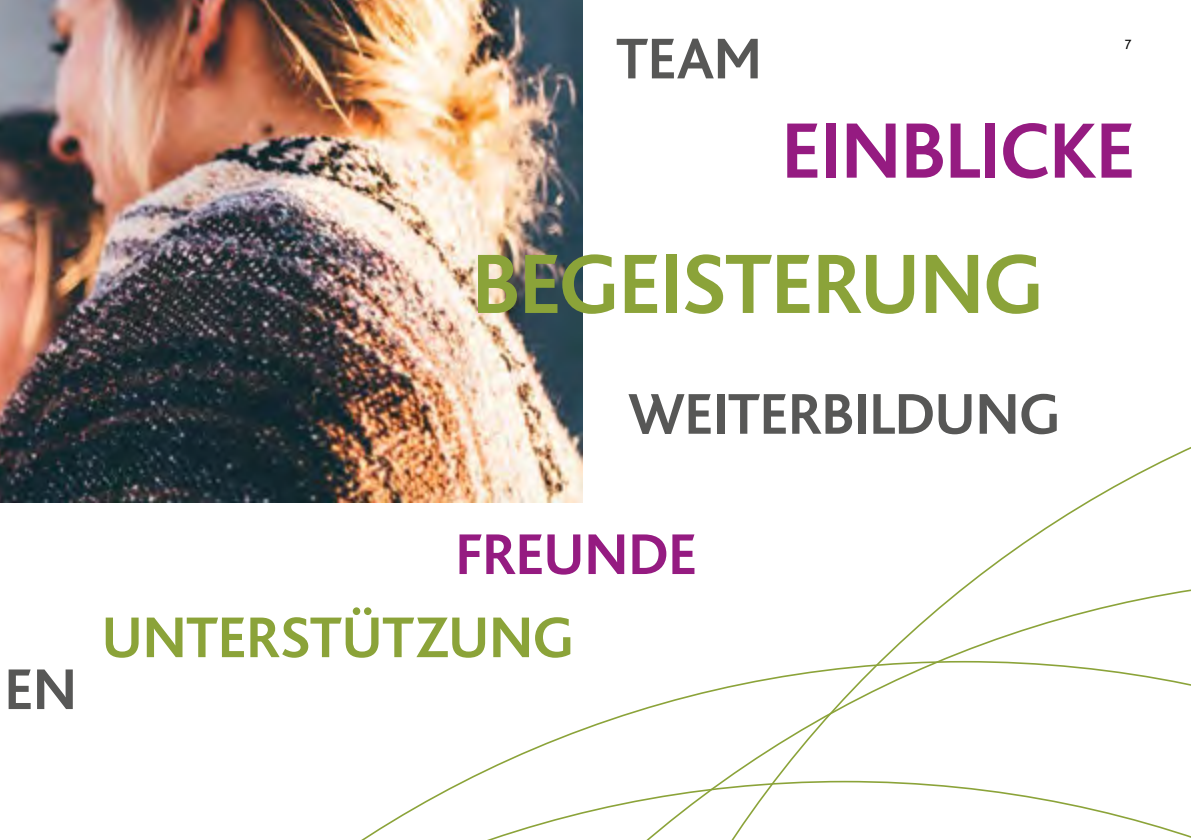
<style>
.page{position:relative;width:1191px;height:840px;background:#fff}
.page>*{position:absolute;margin:0;border:0;box-sizing:border-box;transform-origin:0 0}
.Subheadline{font:700 88px "Bliss";letter-spacing:-.005em;color:#8ba339}
.Subheadline-2{font:700 82px "Bliss";letter-spacing:-.005em;color:#951b81}
.Subheadline-3{font:700 60px "Bliss";letter-spacing:-.005em;color:#575756}
.Subheadline-4{font:700 60px "Bliss";letter-spacing:-.005em;color:#8ba339}
.Subheadline-5{font:700 60px "Bliss";letter-spacing:-.005em;color:#951b81}
.t1{font:14px "Bliss";color:#000}
</style>
<div class="page">
<img style="left:0;top:0;width:583px;height:502px">
<svg style="left:363px;top:780px;width:183px;height:59px"></svg>
<svg style="left:546px;top:346px;width:645px;height:493px"></svg>
<p class="Subheadline-3" style="left:616px;top:27px;width:147px">TEAM</p>
<p class="t1" style="left:1124px;top:37px;width:9px">7</p>
<p class="Subheadline-2" style="left:781px;top:108px;width:355px">EINBLICKE</p>
<p class="Subheadline" style="left:472px;top:238px;width:573px">BEGEISTERUNG</p>
<p class="Subheadline-3" style="left:628px;top:382px;width:433px">WEITERBILDUNG</p>
<p class="Subheadline-3" style="left:5px;top:657px;width:74px">EN</p>
<p class="Subheadline-5" style="left:455px;top:523px;width:243px">FREUNDE</p>
<p class="Subheadline-4" style="left:102px;top:606px;width:473px">UNTERSTÜTZUNG</p>
</div>
